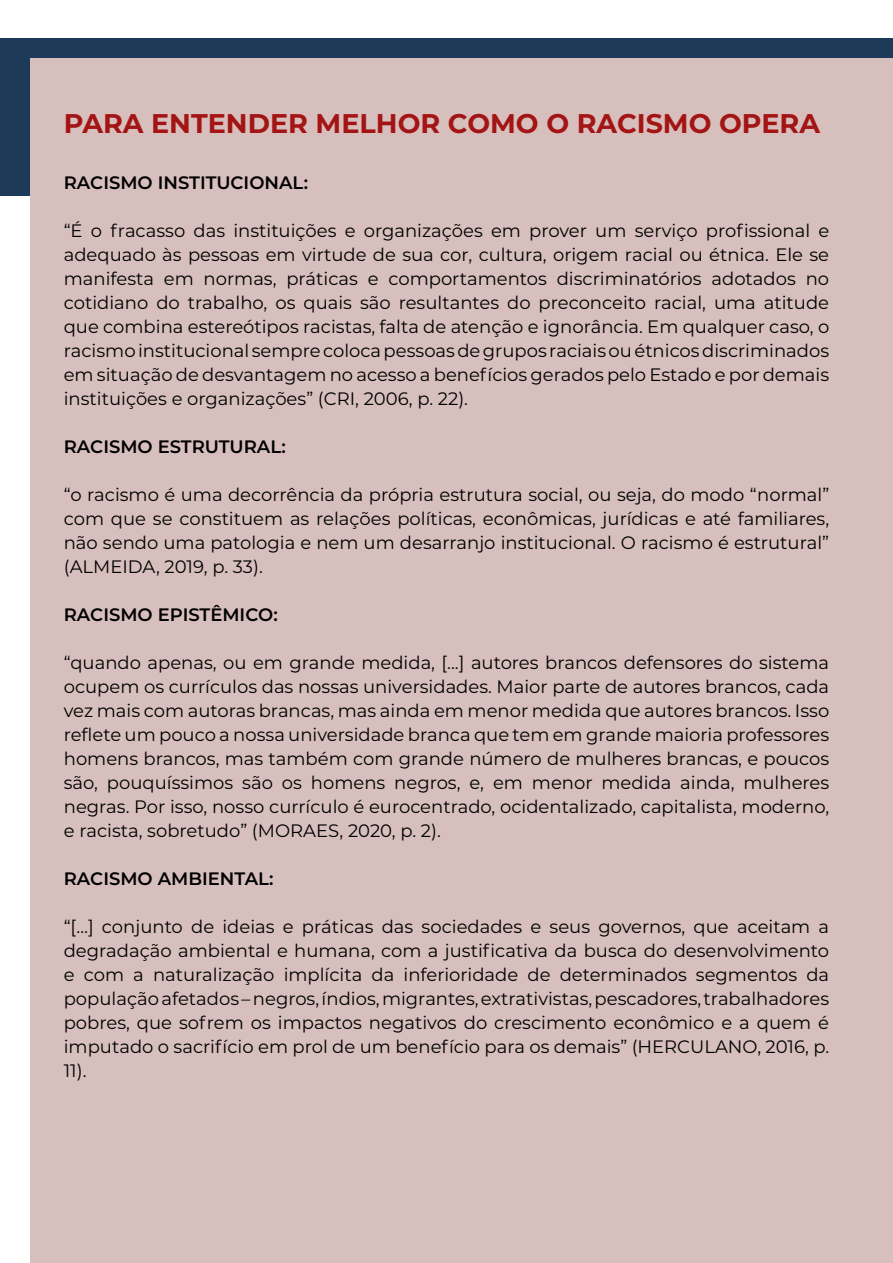
<style>
.page{position:relative;width:893px;height:1263px;background:#fff}
.page>*{position:absolute;margin:0;border:0;box-sizing:border-box;transform-origin:0 0}
.t1{font:700 27px "Montserrat";color:#a31414}
.t2{font:18px/24px "Montserrat";color:#000;text-align:justify}
.t3{font:600 18px "Montserrat";color:#000}
</style>
<div class="page">
<div style="left:0;top:38px;width:893px;height:158px;background:#1d3a59"></div>
<div style="left:31px;top:58px;width:862px;height:1205px;background:#d7bfbd"></div>
<h1 class="t1" style="left:64px;top:104px;width:758px">PARA ENTENDER MELHOR COMO O RACISMO OPERA</h1>
<p class="t3" style="left:64px;top:169px;width:246px">RACISMO INSTITUCIONAL:</p>
<p class="t2" style="left:64px;top:217px;width:767px">“É o fracasso das instituições e organizações em prover um serviço profissional e adequado às pessoas em virtude de sua cor, cultura, origem racial ou étnica. Ele se manifesta em normas, práticas e comportamentos discriminatórios adotados no cotidiano do trabalho, os quais são resultantes do preconceito racial, uma atitude que combina estereótipos racistas, falta de atenção e ignorância. Em qualquer caso, o racismo institucional sempre coloca pessoas de grupos raciais ou étnicos discriminados em situação de desvantagem no acesso a benefícios gerados pelo Estado e por demais instituições e organizações” (CRI, 2006, p. 22).</p>
<p class="t3" style="left:64px;top:433px;width:224px">RACISMO ESTRUTURAL:</p>
<p class="t2" style="left:64px;top:481px;width:767px">“o racismo é uma decorrência da própria estrutura social, ou seja, do modo “normal” com que se constituem as relações políticas, econômicas, jurídicas e até familiares, não sendo uma patologia e nem um desarranjo institucional. O racismo é estrutural” (ALMEIDA, 2019, p. 33).</p>
<p class="t3" style="left:64px;top:601px;width:215px">RACISMO EPISTÊMICO:</p>
<p class="t2" style="left:64px;top:649px;width:767px">“quando apenas, ou em grande medida, [...] autores brancos defensores do sistema ocupem os currículos das nossas universidades. Maior parte de autores brancos, cada vez mais com autoras brancas, mas ainda em menor medida que autores brancos. Isso reflete um pouco a nossa universidade branca que tem em grande maioria professores homens brancos, mas também com grande número de mulheres brancas, e poucos são, pouquíssimos são os homens negros, e, em menor medida ainda, mulheres negras. Por isso, nosso currículo é eurocentrado, ocidentalizado, capitalista, moderno, e racista, sobretudo” (MORAES, 2020, p. 2).</p>
<p class="t3" style="left:64px;top:865px;width:211px">RACISMO AMBIENTAL:</p>
<p class="t2" style="left:64px;top:913px;width:767px">“[…] conjunto de ideias e práticas das sociedades e seus governos, que aceitam a degradação ambiental e humana, com a justificativa da busca do desenvolvimento e com a naturalização implícita da inferioridade de determinados segmentos da população afetados – negros, índios, migrantes, extrativistas, pescadores, trabalhadores pobres, que sofrem os impactos negativos do crescimento econômico e a quem é imputado o sacrifício em prol de um benefício para os demais” (HERCULANO, 2016, p.<br>11).</p>
</div>
